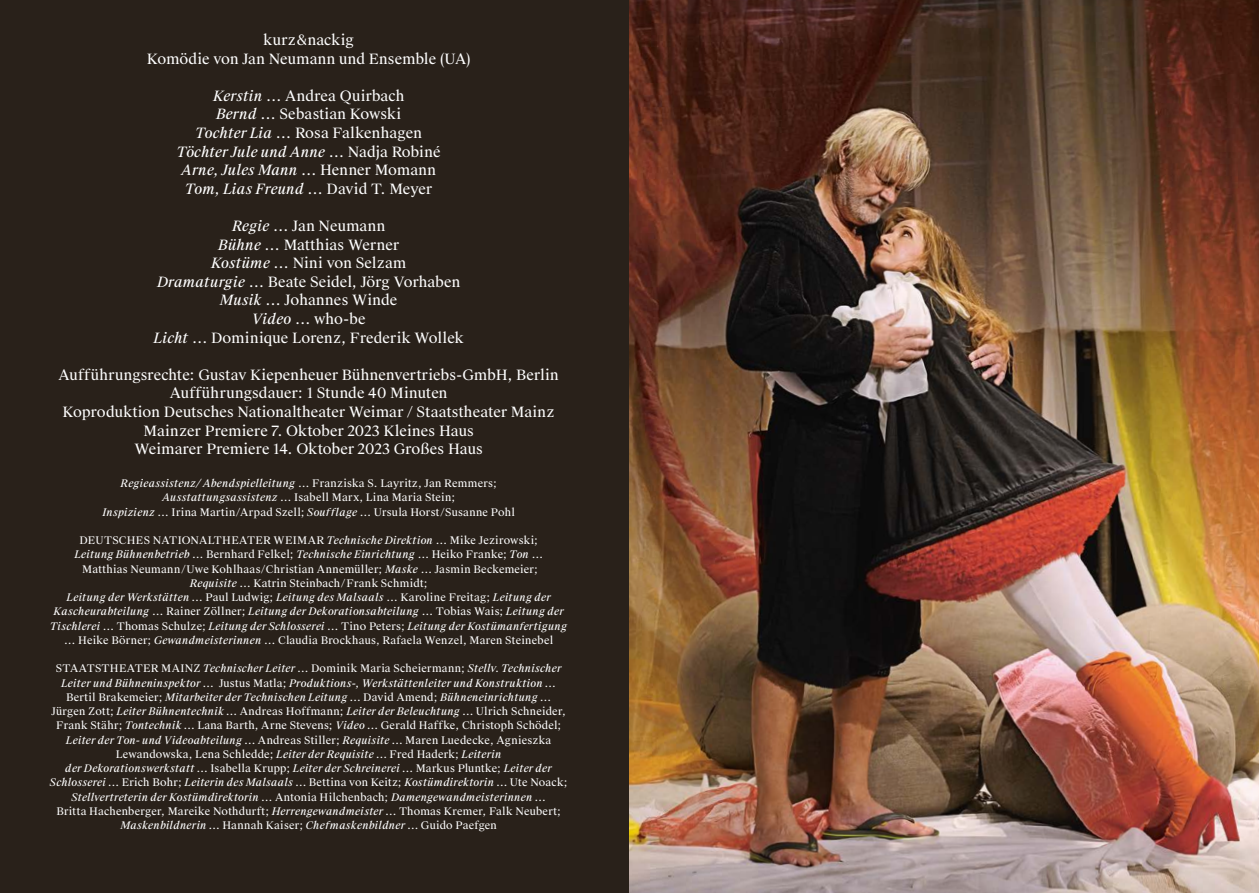
<style>
.page{position:relative;width:1259px;height:893px;background:#fff}
.page>*{position:absolute;margin:0;border:0;box-sizing:border-box;transform-origin:0 0}
.t1{font:14.25px/18.6px "Suisse Works";letter-spacing:.005em;color:#fff;text-align:center}
.t2{font:italic 10.5px/14.2px "Suisse Works";letter-spacing:.015em;color:#fff;text-align:center}
.t3{font:10.5px/14.2px "Suisse Works";letter-spacing:.02em;color:#fff;text-align:center}
.s1{font-style:italic}
.s2{font-style:normal}
</style>
<div class="page">
<div style="left:0;top:0;width:629px;height:893px;background:#29211a"></div>
<img style="left:629px;top:0;width:630px;height:893px">
<h1 class="t1" style="left:147px;top:31px;width:325px">kurz&amp;nackig<br>Komödie von Jan Neumann und Ensemble (UA)</h1>
<h1 class="t1" style="left:177px;top:87px;width:265px"><span class="s1">Kerstin</span> … Andrea Quirbach<br><span class="s1">Bernd</span> … Sebastian Kowski<br><span class="s1">Tochter Lia</span> … Rosa Falkenhagen<br><span class="s1">Töchter Jule und Anne</span> … Nadja Robiné<br><span class="s1">Arne, Jules Mann</span> … Henner Momann<br><span class="s1">Tom, Lias Freund</span> … David T. Meyer</h1>
<h1 class="t1" style="left:153px;top:217px;width:312px"><span class="s1">Regie</span> … Jan Neumann<br><span class="s1">Bühne</span> … Matthias Werner<br><span class="s1">Kostüme</span> … Nini von Selzam<br><span class="s1">Dramaturgie</span> … Beate Seidel, Jörg Vorhaben<br><span class="s1">Musik</span> … Johannes Winde<br><span class="s1">Video</span> … who-be<br><span class="s1">Licht</span> … Dominique Lorenz, Frederik Wollek</h1>
<p class="t1" style="left:59px;top:366px;width:502px">Aufführungsrechte: Gustav Kiepenheuer Bühnenvertriebs-GmbH, Berlin Aufführungsdauer: 1 Stunde 40 Minuten<br>Koproduktion Deutsches Nationaltheater Weimar / Staatstheater Mainz Mainzer Premiere 7. Oktober 2023 Kleines Haus<br>Weimarer Premiere 14. Oktober 2023 Großes Haus</p>
<p class="t3" style="left:102px;top:476px;width:414px"><span class="s1">Regieassistenz/ Abendspielleitung</span> … Franziska S. Layritz, Jan Remmers;<br><span class="s1">Ausstattungsassistenz</span> … Isabell Marx, Lina Maria Stein;<br><span class="s1">Inspizienz</span> … Irina Martin/Arpad Szell; <span class="s1">Soufflage</span> … Ursula Horst/Susanne Pohl</p>
<p class="t3" style="left:50px;top:533px;width:519px">DEUTSCHES NATIONALTHEATER WEIMAR <span class="s1">Technische Direktion</span> … Mike Jezirowski;<br><span class="s1">Leitung Bühnenbetrieb</span> … Bernhard Felkel; <span class="s1">Technische Einrichtung</span> … Heiko Franke; <span class="s1">Ton</span> …<br>Matthias Neumann/Uwe Kohlhaas/Christian Annemüller; <span class="s1">Maske</span> … Jasmin Beckemeier;<br><span class="s1">Requisite</span> … Katrin Steinbach/Frank Schmidt;<br><span class="s1">Leitung der Werkstätten</span> … Paul Ludwig; <span class="s1">Leitung des Malsaals</span> … Karoline Freitag; <span class="s1">Leitung der Kascheurabteilung</span> … Rainer Zöllner; <span class="s1">Leitung der Dekorationsabteilung</span> … Tobias Wais; <span class="s1">Leitung der Tischlerei</span> … Thomas Schulze; <span class="s1">Leitung der Schlosserei</span> … Tino Peters; <span class="s1">Leitung der Kostümanfertigung </span>… Heike Börner; <span class="s1">Gewandmeisterinnen</span> … Claudia Brockhaus, Rafaela Wenzel, Maren Steinebel</p>
<p class="t2" style="left:50px;top:662px;width:519px"><span class="s2">STAATSTHEATER MAINZ</span> Technischer Leiter … <span class="s2">Dominik Maria Scheiermann;</span> Stellv. Technischer Leiter und Bühneninspektor … <span class="s2">Justus Matla;</span> Produktions-, Werkstättenleiter und Konstruktion … <span class="s2">Bertil Brakemeier;</span> Mitarbeiter der Technischen Leitung … <span class="s2">David Amend;</span> Bühneneinrichtung … <span class="s2">Jürgen Zott;</span> Leiter Bühnentechnik … <span class="s2">Andreas Hoffmann;</span> Leiter der Beleuchtung … <span class="s2">Ulrich Schneider, Frank Stähr;</span> Tontechnik … <span class="s2">Lana Barth, Arne Stevens;</span> Video … <span class="s2">Gerald Haffke, Christoph Schödel; </span>Leiter der Ton- und Videoabteilung … <span class="s2">Andreas Stiller;</span> Requisite … <span class="s2">Maren Luedecke, Agnieszka Lewandowska, Lena Schledde;</span> Leiter der Requisite … <span class="s2">Fred Haderk;</span> Leiterin<br>der Dekorationswerkstatt … <span class="s2">Isabella Krupp;</span> Leiter der Schreinerei … <span class="s2">Markus Pluntke;</span> Leiter der Schlosserei … <span class="s2">Erich Bohr;</span> Leiterin des Malsaals … <span class="s2">Bettina von Keitz;</span> Kostümdirektorin … <span class="s2">Ute Noack; </span>Stellvertreterin der Kostümdirektorin <span class="s2">… Antonia Hilchenbach;</span> Damengewandmeisterinnen …<br><span class="s2">Britta Hachenberger, Mareike Nothdurft;</span> Herrengewandmeister … <span class="s2">Thomas Kremer, Falk Neubert; </span>Maskenbildnerin … <span class="s2">Hannah Kaiser;</span> Chefmaskenbildner … <span class="s2">Guido Paefgen</span></p>
</div>
